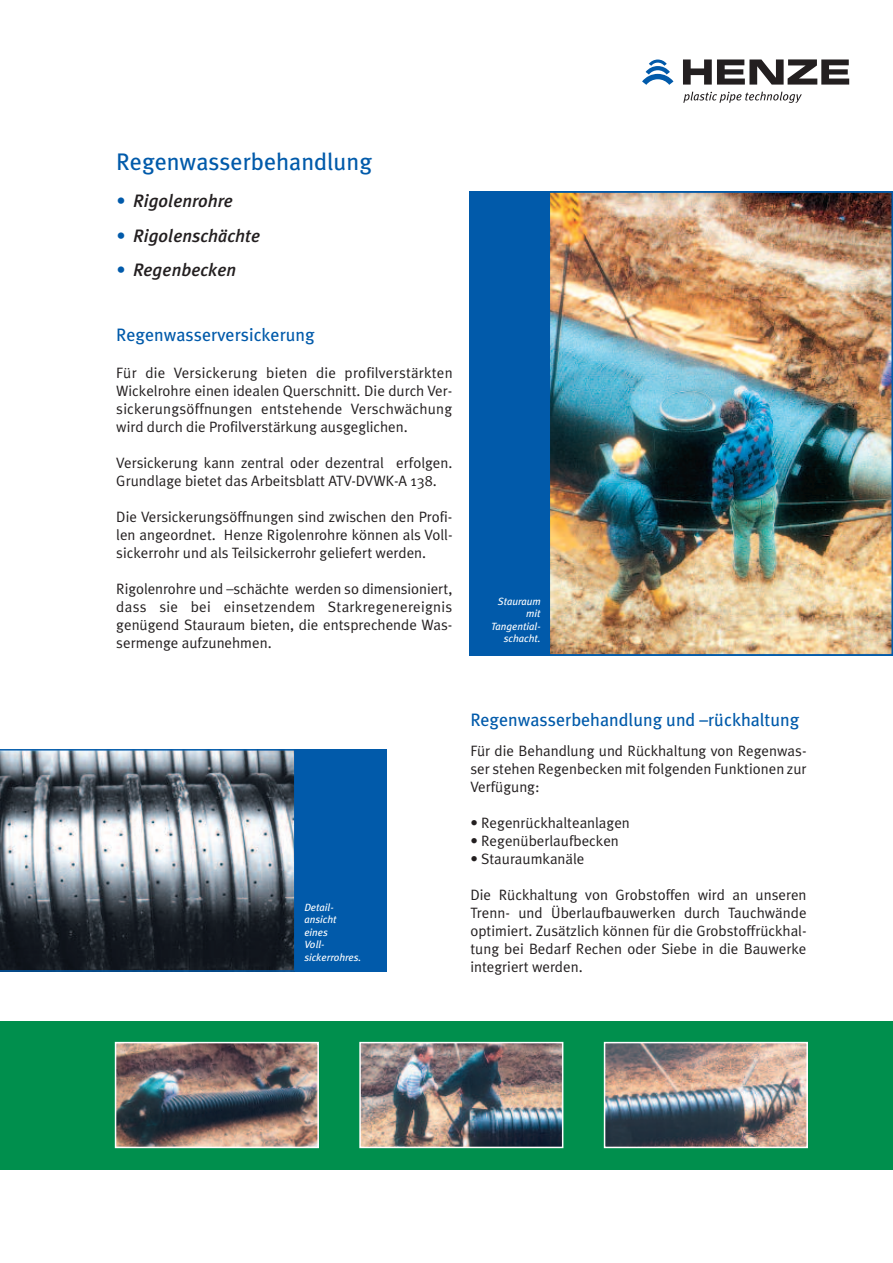
<style>
.page{position:relative;width:893px;height:1263px;background:#fff}
.page>*{position:absolute;margin:0;border:0;box-sizing:border-box;transform-origin:0 0}
.t1{font:24px "Meta Plus";color:#015aaa}
.t2{font:18px "Meta Plus";color:#015aaa}
.t3{font:italic 500 18px "Meta Plus";color:#231f20}
.t4{font:15px/18px "Meta Plus Normal";color:#231f20;text-align:justify}
.t5{font:italic 10.5px/12.6px "Meta Plus";color:#fff}
.s1{color:#015aaa}
</style>
<div class="page">
<div style="left:0;top:1020px;width:893px;height:149px;background:#008f4d"></div>
<svg style="left:683px;top:59px;width:166px;height:26px"></svg>
<svg style="left:642px;top:60px;width:31px;height:25px"></svg>
<svg style="left:683px;top:91px;width:119px;height:12px"></svg>
<div style="left:0;top:749px;width:387px;height:223px;background:#015aaa"></div>
<svg style="left:0;top:749px;width:295px;height:223px;background:#6a737b"></svg>
<div style="left:469px;top:191px;width:424px;height:464px;background:#015aaa"></div>
<img style="left:552px;top:194px;width:338px;height:458px">
<div style="left:549px;top:191px;width:344px;height:464px;border:2px solid #015aaa"></div>
<img style="left:118px;top:1045px;width:198px;height:100px">
<div style="left:115px;top:1042px;width:204px;height:106px;border:2px solid #fff"></div>
<img style="left:362px;top:1045px;width:198px;height:100px">
<div style="left:359px;top:1042px;width:204px;height:106px;border:2px solid #fff"></div>
<img style="left:607px;top:1045px;width:198px;height:100px">
<div style="left:604px;top:1042px;width:204px;height:106px;border:2px solid #fff"></div>
<h1 class="t1" style="left:116px;top:148px;width:257px">Regenwasserbehandlung</h1>
<p class="t3" style="left:116px;top:190px;width:118px"><span class="s1">•</span> Rigolenrohre</p>
<p class="t3" style="left:116px;top:225px;width:145px"><span class="s1">•</span> Rigolenschächte</p>
<p class="t3" style="left:116px;top:259px;width:121px"><span class="s1">•</span> Regenbecken</p>
<p class="t2" style="left:116px;top:324px;width:200px">Regenwasserversickerung</p>
<p class="t4" style="left:116px;top:364px;width:338px">Für die Versickerung bieten die profilverstärkten Wickelrohre einen idealen Querschnitt. Die durch Ver&shy;sickerungsöffnungen entstehende Verschwächung wird durch die Profilverstärkung ausgeglichen.</p>
<p class="t4" style="left:116px;top:454px;width:338px">Versickerung kann zentral oder dezentral erfolgen.<br>Grundlage bietet das Arbeitsblatt ATV-DVWK-A 138.</p>
<p class="t4" style="left:116px;top:508px;width:338px">Die Versickerungsöffnungen sind zwischen den Profi&shy;len angeordnet. Henze Rigolenrohre können als Voll&shy;sickerrohr und als Teilsickerrohr geliefert werden.</p>
<p class="t4" style="left:116px;top:580px;width:338px">Rigolenrohre und –schächte werden so dimensioniert, dass sie bei einsetzendem Starkregenereignis genügend Stauraum bieten, die entsprechende Was&shy;sermenge aufzunehmen.</p>
<p class="t5" style="left:491px;top:595px;width:51px;text-align:right">Stauraum mit<br>Tangential&shy;schacht.</p>
<p class="t5" style="left:304px;top:901px;width:59px">Detail&shy;ansicht eines<br>Voll&shy;sickerrohres.</p>
<p class="t2" style="left:470px;top:709px;width:330px">Regenwasserbehandlung und –rückhaltung</p>
<p class="t4" style="left:470px;top:742px;width:338px">Für die Behandlung und Rückhaltung von Regenwas&shy;ser stehen Regenbecken mit folgenden Funktionen zur Verfügung:</p>
<p class="t4" style="left:470px;top:814px;width:161px">• Regenrückhalteanlagen</p>
<p class="t4" style="left:470px;top:832px;width:150px">• Regenüberlaufbecken</p>
<p class="t4" style="left:470px;top:850px;width:116px">• Stauraumkanäle</p>
<p class="t4" style="left:470px;top:886px;width:338px">Die Rückhaltung von Grobstoffen wird an unseren Trenn- und Überlaufbauwerken durch Tauchwände optimiert. Zusätzlich können für die Grobstoffrückhal&shy;tung bei Bedarf Rechen oder Siebe in die Bauwerke integriert werden.</p>
</div>
